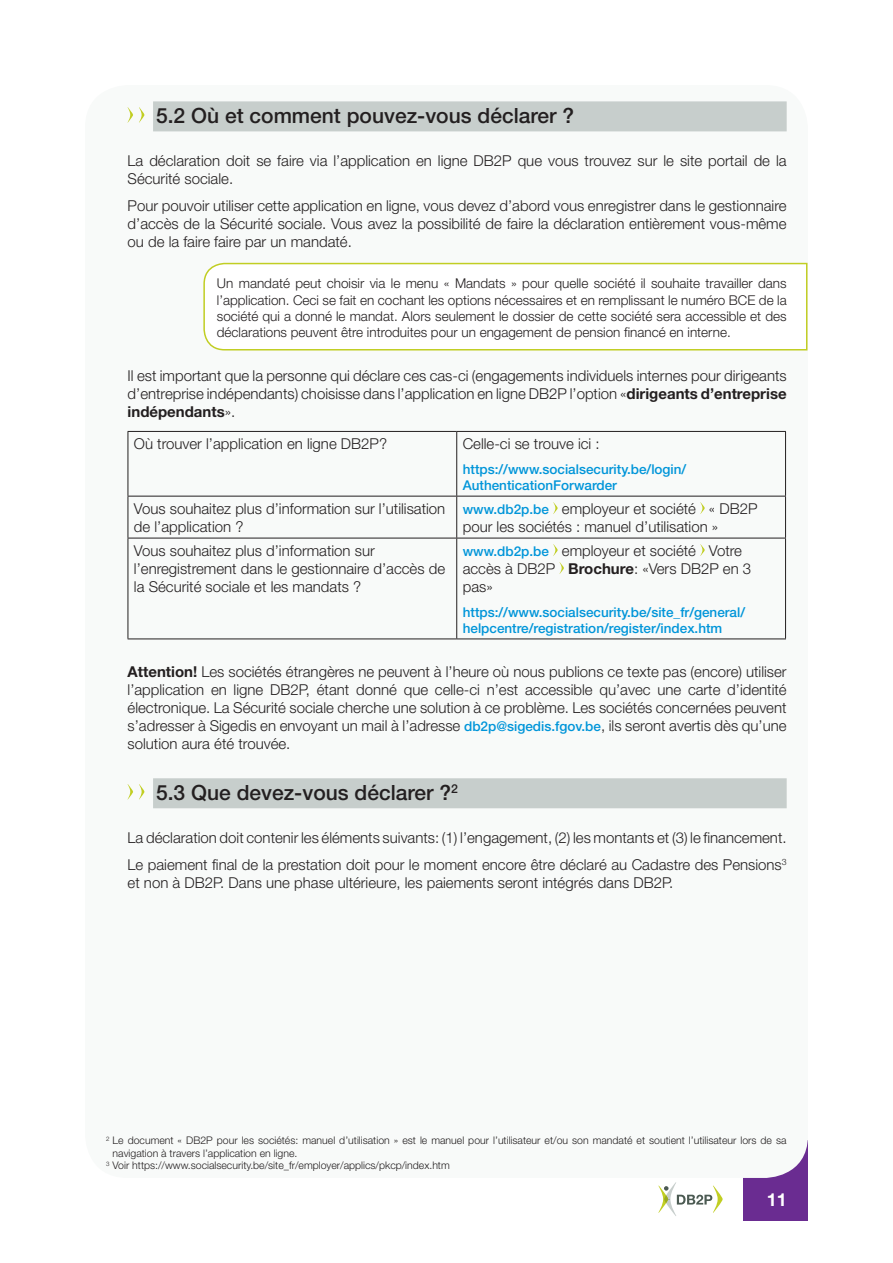
<style>
.page{position:relative;width:893px;height:1263px;background:#fff}
.page>*{position:absolute;margin:0;border:0;box-sizing:border-box;transform-origin:0 0}
.Paragraph_Style_2{font:500 21px "Helvetica Neue";color:#231f20}
.t1{font:700 18px "Helvetica Neue";color:#fff}
.texte{font:300 15px/18px "Helvetica Neue";color:#231f20}
.Retrait{font:300 13.5px/16.2px "Helvetica Neue";color:#231f20;text-align:justify}
.texte-2{font:500 13.5px/16.2px "Helvetica Neue";color:#0095d9}
.footnote{font:300 10.5px/12.6px "Helvetica Neue";color:#231f20}
.s1{font-weight:700}
.s2{font-weight:500;font-size:13.5px;color:#0095d9}
</style>
<div class="page">
<div style="left:743px;top:1140px;width:64px;height:80px;background:#6a2c91"></div>
<svg style="left:658px;top:1182px;width:65px;height:34px"></svg>
<div style="left:85px;top:85px;width:723px;height:1093px;background:#f8faf9;border-radius:43px"></div>
<svg style="left:203px;top:262px;width:605px;height:89px"></svg>
<div style="left:153px;top:101px;width:634px;height:30px;background:#c7cecc"></div>
<div style="left:153px;top:778px;width:634px;height:30px;background:#c7cecc"></div>
<svg style="left:127px;top:107px;width:6px;height:16px"></svg>
<svg style="left:139px;top:107px;width:5px;height:16px"></svg>
<hr style="left:128px;top:431px;width:329px;height:1px;background:#231f20">
<hr style="left:128px;top:432px;width:1px;height:64px;background:#231f20">
<hr style="left:457px;top:431px;width:329px;height:1px;background:#231f20">
<hr style="left:456px;top:432px;width:1px;height:64px;background:#231f20">
<hr style="left:785px;top:432px;width:1px;height:64px;background:#231f20">
<hr style="left:128px;top:496px;width:329px;height:1px;background:#231f20">
<hr style="left:128px;top:496px;width:1px;height:42px;background:#231f20">
<hr style="left:457px;top:496px;width:329px;height:1px;background:#231f20">
<hr style="left:456px;top:496px;width:1px;height:42px;background:#231f20">
<hr style="left:785px;top:496px;width:1px;height:42px;background:#231f20">
<hr style="left:128px;top:538px;width:329px;height:1px;background:#231f20">
<hr style="left:128px;top:538px;width:1px;height:100px;background:#231f20">
<hr style="left:457px;top:538px;width:329px;height:1px;background:#231f20">
<hr style="left:456px;top:538px;width:1px;height:100px;background:#231f20">
<hr style="left:785px;top:538px;width:1px;height:100px;background:#231f20">
<hr style="left:128px;top:638px;width:329px;height:1px;background:#231f20">
<hr style="left:457px;top:638px;width:329px;height:1px;background:#231f20">
<svg style="left:553px;top:502px;width:5px;height:12px"></svg>
<svg style="left:700px;top:502px;width:5px;height:12px"></svg>
<svg style="left:553px;top:544px;width:5px;height:12px"></svg>
<svg style="left:700px;top:544px;width:5px;height:12px"></svg>
<svg style="left:559px;top:562px;width:5px;height:12px"></svg>
<svg style="left:127px;top:784px;width:6px;height:16px"></svg>
<svg style="left:139px;top:784px;width:5px;height:16px"></svg>
<p class="Paragraph_Style_2" style="left:156px;top:103px;width:419px">5.2 Où et comment pouvez-vous déclarer ?</p>
<p class="texte" style="left:128px;top:152px;width:660px">La déclaration doit se faire via l’application en ligne DB2P que vous trouvez sur le site portail de la<br>Sécurité sociale.</p>
<p class="texte" style="left:128px;top:196px;width:661px;text-align:justify">Pour pouvoir utiliser cette application en ligne, vous devez d’abord vous enregistrer dans le gestionnaire d’accès de la Sécurité sociale. Vous avez la possibilité de faire la déclaration entièrement vous-même ou de la faire faire par un mandaté.</p>
<p class="Retrait" style="left:217px;top:275px;width:571px">Un mandaté peut choisir via le menu « Mandats » pour quelle société il souhaite travailler dans l’application. Ceci se fait en cochant les options nécessaires et en remplissant le numéro BCE de la société qui a donné le mandat. Alors seulement le dossier de cette société sera accessible et des déclarations peuvent être introduites pour un engagement de pension financé en interne.</p>
<p class="texte" style="left:128px;top:366px;width:661px;text-align:justify">Il est important que la personne qui déclare ces cas-ci (engagements individuels internes pour dirigeants d’entreprise indépendants) choisisse dans l’application en ligne DB2P l’option «<span class="s1">dirigeants d’entreprise indépendants</span>».</p>
<p class="texte" style="left:134px;top:435px;width:255px">Où trouver l’application en ligne DB2P?</p>
<p class="texte" style="left:463px;top:435px;width:138px">Celle-ci se trouve ici :</p>
<p class="texte-2" style="left:463px;top:461px;width:225px">https://www.socialsecurity.be/login/<br>AuthenticationForwarder</p>
<p class="texte" style="left:134px;top:499px;width:313px">Vous souhaitez plus d’information sur l’utilisation de l’application ?</p>
<p class="texte" style="left:463px;top:499px;width:296px"><span class="s2">www.db2p.be</span> employeur et société « DB2P pour les sociétés : manuel d’utilisation »</p>
<p class="texte" style="left:134px;top:541px;width:313px">Vous souhaitez plus d’information sur l’enregistrement dans le gestionnaire d’accès de la Sécurité sociale et les mandats ?</p>
<p class="texte" style="left:463px;top:541px;width:290px"><span class="s2">www.db2p.be</span> employeur et société Votre accès à DB2P <span class="s1">Brochure</span>: «Vers DB2P en 3 pas»</p>
<p class="texte-2" style="left:463px;top:604px;width:284px">https://www.socialsecurity.be/site_fr/general/ helpcentre/registration/register/index.htm</p>
<p class="texte" style="left:128px;top:662px;width:661px;text-align:justify"><span class="s1">Attention!</span> Les sociétés étrangères ne peuvent à l’heure où nous publions ce texte pas (encore) utiliser l’application en ligne DB2P, étant donné que celle-ci n’est accessible qu’avec une carte d’identité électronique. La Sécurité sociale cherche une solution à ce problème. Les sociétés concernées peuvent s’adresser à Sigedis en envoyant un mail à l’adresse <span class="s2">db2p@sigedis.fgov.be</span>, ils seront avertis dès qu’une solution aura été trouvée.</p>
<p class="Paragraph_Style_2" style="left:156px;top:779px;width:303px">5.3 Que devez-vous déclarer ?<sup>2</sup></p>
<p class="texte" style="left:128px;top:828px;width:661px">La déclaration doit contenir les éléments suivants: (1) l’engagement, (2) les montants et (3) le financement.</p>
<p class="texte" style="left:128px;top:855px;width:661px">Le paiement final de la prestation doit pour le moment encore être déclaré au Cadastre des Pensions<sup>3 </sup>et non à DB2P. Dans une phase ultérieure, les paiements seront intégrés dans DB2P.</p>
<p class="footnote" style="left:113px;top:1134px;width:675px;text-indent:-6px"><sup>2</sup> Le document « DB2P pour les sociétés: manuel d’utilisation » est le manuel pour l’utilisateur et/ou son mandaté et soutient l’utilisateur lors de sa navigation à travers l’application en ligne.</p>
<p class="footnote" style="left:106px;top:1159px;width:345px"><sup>3</sup> Voir https://www.socialsecurity.be/site_fr/employer/applics/pkcp/index.htm</p>
<p class="t1" style="left:767px;top:1189px;width:22px">11</p>
</div>
